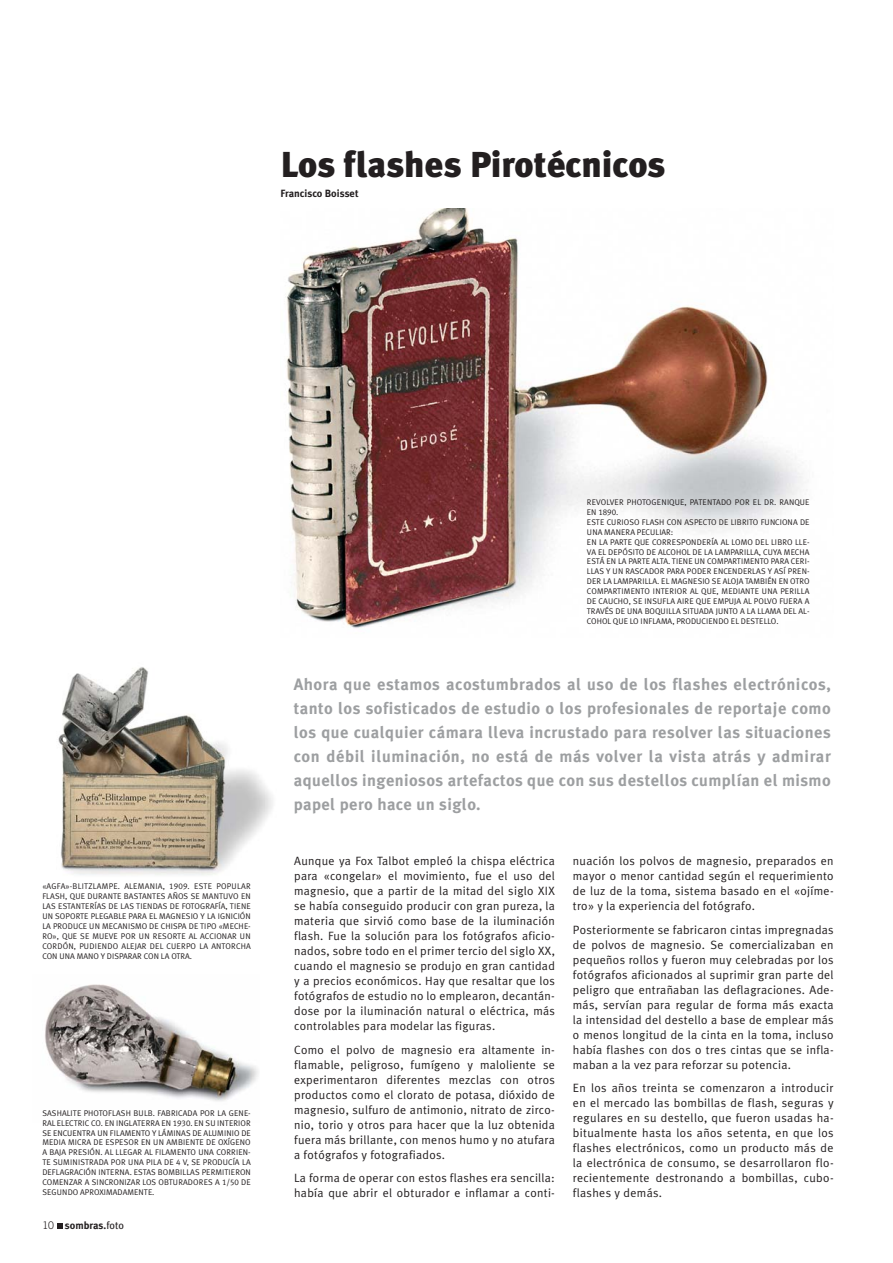
<style>
.page{position:relative;width:893px;height:1263px;background:#fff}
.page>*{position:absolute;margin:0;border:0;box-sizing:border-box;transform-origin:0 0}
.t1{font:900 36px "Meta Plus";color:#231f20}
.t2{font:700 16.5px/24px "Meta Plus";letter-spacing:.025em;color:#9d9fa1;text-align:justify}
.t3{font:12px/15px "Meta Plus Normal";letter-spacing:.025em;color:#231f20;text-align:justify}
.t4{font:700 10.5px "Meta Plus";color:#231f20}
.t5{font:8.25px/9.9px "Meta Plus Normal Caps";letter-spacing:.005em;color:#231f20;text-align:justify}
.s1{font-family:"Trade Gothic";font-weight:300}
.s2{font-weight:400}
</style>
<div class="page">
<img style="left:285px;top:208px;width:522px;height:420px">
<svg style="left:57px;top:1224px;width:5px;height:5px"></svg>
<img style="left:58px;top:667px;width:215px;height:208px">
<img style="left:45px;top:984px;width:213px;height:117px">
<h1 class="t1" style="left:280px;top:150px;width:386px">Los flashes Pirotécnicos</h1>
<p class="t4" style="left:280px;top:189px;width:79px">Francisco Boisset</p>
<p class="t5" style="left:42px;top:881px;width:210px">«AGFA»-BLITZLAMPE. ALEMANIA, 1909. ESTE POPULAR FLASH, QUE DURANTE BASTANTES AÑOS SE MANTUVO EN LAS ESTANTERÍAS DE LAS TIENDAS DE FOTOGRAFÍA, TIENE UN SOPORTE PLEGABLE PARA EL MAGNESIO Y LA IGNICIÓN LA PRODUCE UN MECANISMO DE CHISPA DE TIPO «MECHE-RO», QUE SE MUEVE POR UN RESORTE AL ACCIONAR UN CORDÓN, PUDIENDO ALEJAR DEL CUERPO LA ANTORCHA CON UNA MANO Y DISPARAR CON LA OTRA.</p>
<p class="t5" style="left:42px;top:1108px;width:210px">SASHALITE PHOTOFLASH BULB. FABRICADA POR LA GENE-RAL ELECTRIC CO. EN INGLATERRA EN 1930. EN SU INTERIOR SE ENCUENTRA UN FILAMENTO Y LÁMINAS DE ALUMINIO DE MEDIA MICRA DE ESPESOR EN UN AMBIENTE DE OXÍGENO A BAJA PRESIÓN. AL LLEGAR AL FILAMENTO UNA CORRIEN-TE SUMINISTRADA POR UNA PILA DE 4 V, SE PRODUCÍA LA DEFLAGRACIÓN INTERNA. ESTAS BOMBILLAS PERMITIERON COMENZAR A SINCRONIZAR LOS OBTURADORES A 1/50 DE SEGUNDO APROXIMADAMENTE.</p>
<p class="t4" style="left:42px;top:1221px;width:83px"><span class="s1">10</span> sombras.<span class="s2">foto</span></p>
<p class="t5" style="left:587px;top:497px;width:224px;text-align:left">REVOLVER PHOTOGENIQUE, PATENTADO POR EL DR. RANQUE EN 1890.<br>ESTE CURIOSO FLASH CON ASPECTO DE LIBRITO FUNCIONA DE UNA MANERA PECULIAR:<br>EN LA PARTE QUE CORRESPONDERÍA AL LOMO DEL LIBRO LLE-VA EL DEPÓSITO DE ALCOHOL DE LA LAMPARILLA, CUYA MECHA ESTÁ EN LA PARTE ALTA. TIENE UN COMPARTIMENTO PARA CERI-LLAS Y UN RASCADOR PARA PODER ENCENDERLAS Y ASÍ PREN-DER LA LAMPARILLA. EL MAGNESIO SE ALOJA TAMBIÉN EN OTRO COMPARTIMENTO INTERIOR AL QUE, MEDIANTE UNA PERILLA DE CAUCHO, SE INSUFLA AIRE QUE EMPUJA AL POLVO FUERA A TRAVÉS DE UNA BOQUILLA SITUADA JUNTO A LA LLAMA DEL AL-COHOL QUE LO INFLAMA, PRODUCIENDO EL DESTELLO.</p>
<p class="t2" style="left:294px;top:673px;width:538px">Ahora que estamos acostumbrados al uso de los flashes electrónicos, tanto los sofisticados de estudio o los profesionales de reportaje como los que cualquier cámara lleva incrustado para resolver las situaciones con débil iluminación, no está de más volver la vista atrás y admirar aquellos ingeniosos artefactos que con sus destellos cumplían el mismo papel pero hace un siglo.</p>
<p class="t3" style="left:294px;top:854px;width:262px">Aunque ya Fox Talbot empleó la chispa eléctrica para «congelar» el movimiento, fue el uso del magnesio, que a partir de la mitad del siglo XIX se había conseguido producir con gran pureza, la materia que sirvió como base de la iluminación flash. Fue la solución para los fotógrafos aficio&shy;nados, sobre todo en el primer tercio del siglo XX, cuando el magnesio se produjo en gran cantidad y a precios económicos. Hay que resaltar que los fotógrafos de estudio no lo emplearon, decantán&shy;dose por la iluminación natural o eléctrica, más controlables para modelar las figuras.</p>
<p class="t3" style="left:294px;top:1043px;width:262px">Como el polvo de magnesio era altamente in&shy;flamable, peligroso, fumígeno y maloliente se experimentaron diferentes mezclas con otros productos como el clorato de potasa, dióxido de magnesio, sulfuro de antimonio, nitrato de zirco&shy;nio, torio y otros para hacer que la luz obtenida fuera más brillante, con menos humo y no atufara a fotógrafos y fotografiados.</p>
<p class="t3" style="left:294px;top:1171px;width:262px">La forma de operar con estos flashes era sencilla: había que abrir el obturador e inflamar a conti-</p>
<p class="t3" style="left:573px;top:854px;width:262px">nuación los polvos de magnesio, preparados en mayor o menor cantidad según el requerimiento de luz de la toma, sistema basado en el «ojíme&shy;tro» y la experiencia del fotógrafo.</p>
<p class="t3" style="left:573px;top:923px;width:262px">Posteriormente se fabricaron cintas impregnadas de polvos de magnesio. Se comercializaban en pequeños rollos y fueron muy celebradas por los fotógrafos aficionados al suprimir gran parte del peligro que entrañaban las deflagraciones. Ade&shy;más, servían para regular de forma más exacta la intensidad del destello a base de emplear más o menos longitud de la cinta en la toma, incluso había flashes con dos o tres cintas que se infla&shy;maban a la vez para reforzar su potencia.</p>
<p class="t3" style="left:573px;top:1081px;width:262px">En los años treinta se comenzaron a introducir en el mercado las bombillas de flash, seguras y regulares en su destello, que fueron usadas ha&shy;bitualmente hasta los años setenta, en que los flashes electrónicos, como un producto más de la electrónica de consumo, se desarrollaron flo&shy;recientemente destronando a bombillas, cubo&shy;flashes y demás.</p>
</div>
